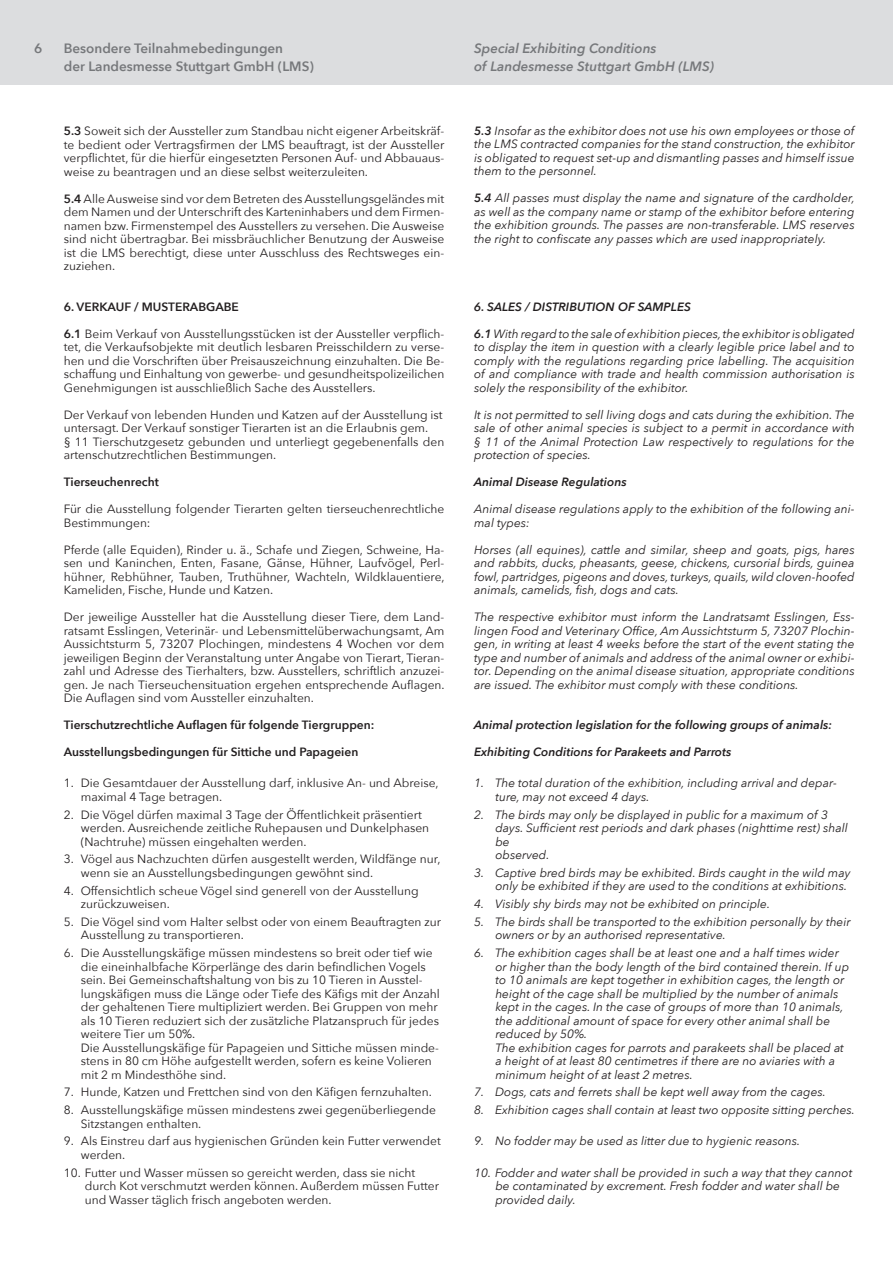
<style>
.page{position:relative;width:893px;height:1263px;background:#fff}
.page>*{position:absolute;margin:0;border:0;box-sizing:border-box;transform-origin:0 0}
.t1{font:600 13.5px/18px "Avenir Next";color:#76787b}
.t2{font:italic 600 13.5px/18px "Avenir Next";color:#76787b}
.t3{font:12px/13.5px "Avenir Next";color:#231f20}
.t4{font:italic 12px/13.5px "Avenir Next";color:#231f20;text-align:justify}
.t5{font:italic 600 12px "Avenir Next";color:#231f20}
.t6{font:600 12px "Avenir Next";color:#231f20}
.s1{font-weight:600}
</style>
<div class="page">
<div style="left:0;top:0;width:893px;height:85px;background:#dcdddf"></div>
<p class="t1" style="left:34px;top:39px;width:10px">6</p>
<p class="t1" style="left:64px;top:39px;width:252px">Besondere Teilnahmebedingungen<br>der Landesmesse Stuttgart GmbH (LMS)</p>
<p class="t3" style="left:64px;top:124px;width:382px;text-align:justify"><span class="s1">5.3</span> Soweit sich der Aussteller zum Standbau nicht eigener Arbeitskräf&shy;te bedient oder Vertragsfirmen der LMS beauftragt, ist der Aussteller verpflichtet, für die hierfür eingesetzten Personen Auf- und Abbauaus&shy;weise zu beantragen und an diese selbst weiterzuleiten.</p>
<p class="t3" style="left:64px;top:191px;width:382px;text-align:justify"><span class="s1">5.4</span> Alle Ausweise sind vor dem Betreten des Ausstellungsgeländes mit dem Namen und der Unterschrift des Karteninhabers und dem Firmen&shy;namen bzw. Firmenstempel des Ausstellers zu versehen. Die Ausweise sind nicht übertragbar. Bei missbräuchlicher Benutzung der Ausweise ist die LMS berechtigt, diese unter Ausschluss des Rechtsweges ein&shy;zuziehen.</p>
<p class="t6" style="left:64px;top:296px;width:177px">6. VERKAUF / MUSTERABGABE</p>
<p class="t3" style="left:64px;top:326px;width:382px;text-align:justify"><span class="s1">6.1</span> Beim Verkauf von Ausstellungsstücken ist der Aussteller verpflich&shy;tet, die Verkaufsobjekte mit deutlich lesbaren Preisschildern zu verse&shy;hen und die Vorschriften über Preisauszeichnung einzuhalten. Die Be&shy;schaffung und Einhaltung von gewerbe- und gesundheitspolizeilichen Genehmigungen ist ausschließlich Sache des Ausstellers.</p>
<p class="t3" style="left:64px;top:407px;width:382px">Der Verkauf von lebenden Hunden und Katzen auf der Ausstellung ist untersagt. Der Verkauf sonstiger Tierarten ist an die Erlaubnis gem.<br>§ 11 Tierschutzgesetz gebunden und unterliegt gegebenenfalls den artenschutzrechtlichen Bestimmungen.</p>
<p class="t6" style="left:64px;top:472px;width:97px">Tierseuchenrecht</p>
<p class="t3" style="left:64px;top:502px;width:382px">Für die Ausstellung folgender Tierarten gelten tierseuchenrechtliche<br>Bestimmungen:</p>
<p class="t3" style="left:64px;top:542px;width:382px;text-align:justify">Pferde (alle Equiden), Rinder u. ä., Schafe und Ziegen, Schweine, Ha&shy;sen und Kaninchen, Enten, Fasane, Gänse, Hühner, Laufvögel, Perl&shy;hühner, Rebhühner, Tauben, Truthühner, Wachteln, Wildklauentiere, Kameliden, Fische, Hunde und Katzen.</p>
<p class="t3" style="left:64px;top:610px;width:382px;text-align:justify">Der jeweilige Aussteller hat die Ausstellung dieser Tiere, dem Land&shy;ratsamt Esslingen, Veterinär- und Lebensmittelüberwachungsamt, Am Aussichtsturm 5, 73207 Plochingen, mindestens 4 Wochen vor dem jeweiligen Beginn der Veranstaltung unter Angabe von Tierart, Tieran&shy;zahl und Adresse des Tierhalters, bzw. Ausstellers, schriftlich anzuzei&shy;gen. Je nach Tierseuchensituation ergehen entsprechende Auflagen.<br>Die Auflagen sind vom Aussteller einzuhalten.</p>
<p class="t6" style="left:64px;top:715px;width:312px">Tierschutzrechtliche Auflagen für folgende Tiergruppen:</p>
<p class="t6" style="left:64px;top:742px;width:296px">Ausstellungsbedingungen für Sittiche und Papageien</p>
<p class="t3" style="left:81px;top:776px;width:359px;text-indent:-17px">1. Die Gesamtdauer der Ausstellung darf, inklusive An- und Abreise, maximal 4 Tage betragen.</p>
<p class="t3" style="left:81px;top:807px;width:350px;text-indent:-17px">2. Die Vögel dürfen maximal 3 Tage der Öffentlichkeit präsentiert werden. Ausreichende zeitliche Ruhepausen und Dunkelphasen (Nachtruhe) müssen eingehalten werden.</p>
<p class="t3" style="left:81px;top:852px;width:361px;text-indent:-17px">3. Vögel aus Nachzuchten dürfen ausgestellt werden, Wildfänge nur, wenn sie an Ausstellungsbedingungen gewöhnt sind.</p>
<p class="t3" style="left:81px;top:883px;width:339px;text-indent:-17px">4. Offensichtlich scheue Vögel sind generell von der Ausstellung zurückzuweisen.</p>
<p class="t3" style="left:81px;top:914px;width:362px;text-indent:-17px">5. Die Vögel sind vom Halter selbst oder von einem Beauftragten zur<br>Ausstellung zu transportieren.</p>
<p class="t3" style="left:81px;top:946px;width:360px;text-indent:-17px">6. Die Ausstellungskäfige müssen mindestens so breit oder tief wie die eineinhalbfache Körperlänge des darin befindlichen Vogels sein. Bei Gemeinschaftshaltung von bis zu 10 Tieren in Ausstel&shy;lungskäfigen muss die Länge oder Tiefe des Käfigs mit der Anzahl der gehaltenen Tiere multipliziert werden. Bei Gruppen von mehr als 10 Tieren reduziert sich der zusätzliche Platzanspruch für jedes weitere Tier um 50%.<br>Die Ausstellungskäfige für Papageien und Sittiche müssen minde&shy;stens in 80 cm Höhe aufgestellt werden, sofern es keine Volieren mit 2 m Mindesthöhe sind.</p>
<p class="t3" style="left:64px;top:1085px;width:370px">7. Hunde, Katzen und Frettchen sind von den Käfigen fernzuhalten.</p>
<p class="t3" style="left:81px;top:1103px;width:357px;text-indent:-17px">8. Ausstellungskäfige müssen mindestens zwei gegenüberliegende<br>Sitzstangen enthalten.</p>
<p class="t3" style="left:81px;top:1134px;width:362px;text-indent:-17px">9. Als Einstreu darf aus hygienischen Gründen kein Futter verwendet werden.</p>
<p class="t3" style="left:85px;top:1165px;width:356px;text-indent:-21px">10. Futter und Wasser müssen so gereicht werden, dass sie nicht durch Kot verschmutzt werden können. Außerdem müssen Futter und Wasser täglich frisch angeboten werden.</p>
<p class="t2" style="left:474px;top:39px;width:241px">Special Exhibiting Conditions<br>of Landesmesse Stuttgart GmbH (LMS)</p>
<p class="t4" style="left:474px;top:124px;width:382px"><span class="s1">5.3</span> Insofar as the exhibitor does not use his own employees or those of the LMS contracted companies for the stand construction, the exhibitor is obligated to request set-up and dismantling passes and himself issue them to the personnel.</p>
<p class="t4" style="left:474px;top:191px;width:382px"><span class="s1">5.4</span> All passes must display the name and signature of the cardholder, as well as the company name or stamp of the exhibitor before entering the exhibition grounds. The passes are non-transferable. LMS reserves the right to confiscate any passes which are used inappropriately.</p>
<p class="t5" style="left:474px;top:296px;width:218px">6. SALES / DISTRIBUTION OF SAMPLES</p>
<p class="t4" style="left:474px;top:326px;width:382px"><span class="s1">6.1</span> With regard to the sale of exhibition pieces, the exhibitor is obligated to display the item in question with a clearly legible price label and to comply with the regulations regarding price labelling. The acquisition of and compliance with trade and health commission authorisation is solely the responsibility of the exhibitor.</p>
<p class="t4" style="left:474px;top:407px;width:382px">It is not permitted to sell living dogs and cats during the exhibition. The sale of other animal species is subject to a permit in accordance with § 11 of the Animal Protection Law respectively to regulations for the protection of species.</p>
<p class="t5" style="left:474px;top:472px;width:154px">Animal Disease Regulations</p>
<p class="t4" style="left:474px;top:502px;width:382px">Animal disease regulations apply to the exhibition of the following ani&shy;mal types:</p>
<p class="t4" style="left:474px;top:542px;width:382px">Horses (all equines), cattle and similar, sheep and goats, pigs, hares and rabbits, ducks, pheasants, geese, chickens, cursorial birds, guinea fowl, partridges, pigeons and doves, turkeys, quails, wild cloven-hoofed animals, camelids, fish, dogs and cats.</p>
<p class="t4" style="left:474px;top:610px;width:382px">The respective exhibitor must inform the Landratsamt Esslingen, Ess&shy;lingen Food and Veterinary Office, Am Aussichtsturm 5, 73207 Plochin&shy;gen, in writing at least 4 weeks before the start of the event stating the type and number of animals and address of the animal owner or exhibi&shy;tor. Depending on the animal disease situation, appropriate conditions are issued. The exhibitor must comply with these conditions.</p>
<p class="t5" style="left:474px;top:715px;width:360px">Animal protection legislation for the following groups of animals:</p>
<p class="t5" style="left:474px;top:742px;width:259px">Exhibiting Conditions for Parakeets and Parrots</p>
<p class="t4" style="left:495px;top:776px;width:343px;text-indent:-21px">1. The total duration of the exhibition, including arrival and depar&shy;ture, may not exceed 4 days.</p>
<p class="t4" style="left:495px;top:807px;width:354px;text-align:left;text-indent:-21px">2. The birds may only be displayed in public for a maximum of 3 days. Sufficient rest periods and dark phases (nighttime rest) shall be<br>observed.</p>
<p class="t4" style="left:474px;top:865px;width:378px;text-align:right">3. Captive bred birds may be exhibited. Birds caught in the wild may only be exhibited if they are used to the conditions at exhibitions.</p>
<p class="t4" style="left:474px;top:896px;width:298px">4. Visibly shy birds may not be exhibited on principle.</p>
<p class="t4" style="left:495px;top:914px;width:357px;text-indent:-21px">5. The birds shall be transported to the exhibition personally by their owners or by an authorised representative.</p>
<p class="t4" style="left:495px;top:945px;width:355px;text-align:left;text-indent:-21px">6. The exhibition cages shall be at least one and a half times wider or higher than the body length of the bird contained therein. If up to 10 animals are kept together in exhibition cages, the length or height of the cage shall be multiplied by the number of animals kept in the cages. In the case of groups of more than 10 animals, the additional amount of space for every other animal shall be reduced by 50%.<br>The exhibition cages for parrots and parakeets shall be placed at a height of at least 80 centimetres if there are no aviaries with a minimum height of at least 2 metres.</p>
<p class="t4" style="left:474px;top:1085px;width:353px">7. Dogs, cats and ferrets shall be kept well away from the cages.</p>
<p class="t4" style="left:474px;top:1102px;width:382px">8. Exhibition cages shall contain at least two opposite sitting perches.</p>
<p class="t4" style="left:474px;top:1134px;width:328px">9. No fodder may be used as litter due to hygienic reasons.</p>
<p class="t4" style="left:495px;top:1165px;width:358px;text-align:left;text-indent:-21px">10. Fodder and water shall be provided in such a way that they cannot be contaminated by excrement. Fresh fodder and water shall be provided daily.</p>
</div>
